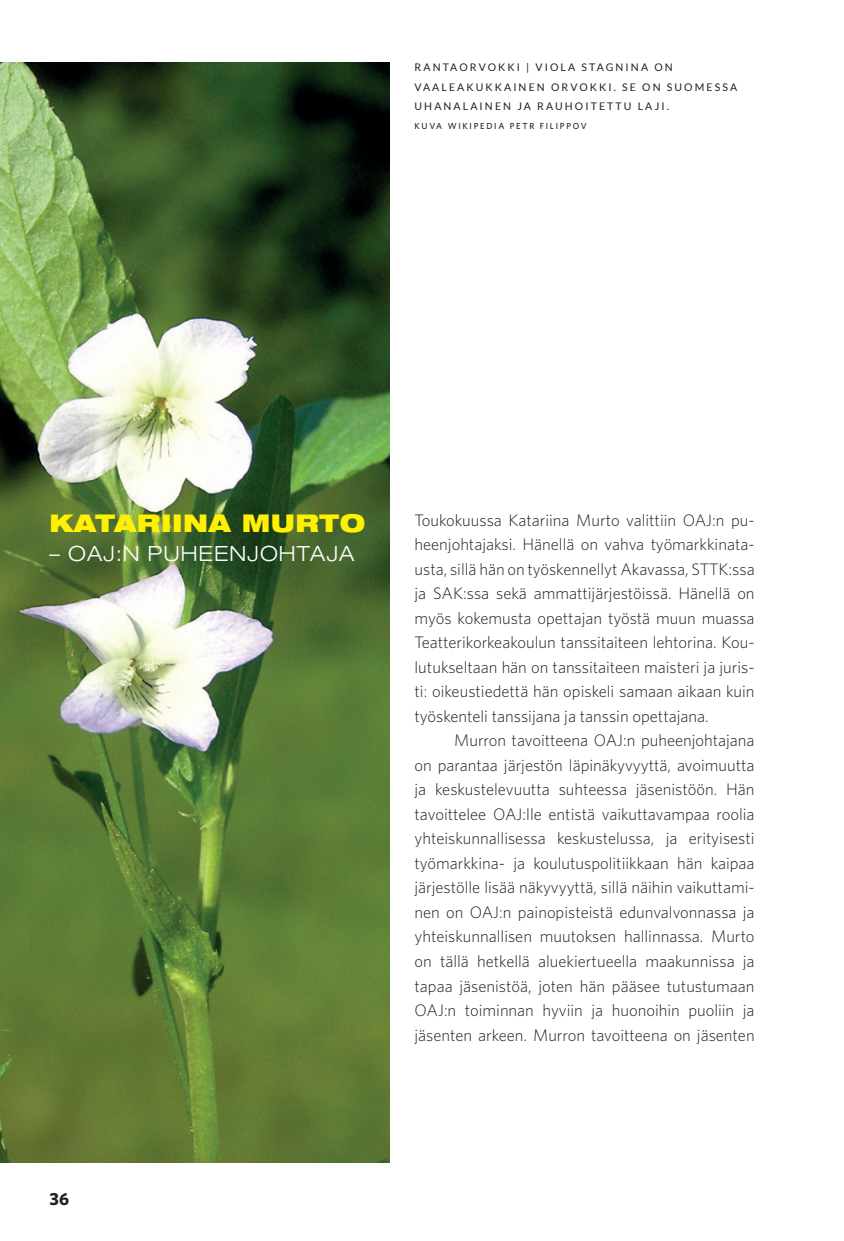
<style>
.page{position:relative;width:844px;height:1241px;background:#fff}
.page>*{position:absolute;margin:0;border:0;box-sizing:border-box;transform-origin:0 0}
.t1{font:900 expanded 24.5px "Helvetica Neue";letter-spacing:.025em;color:#fff101}
.t2{font:300 expanded 21px "Helvetica Neue";letter-spacing:.05em;color:#fff}
.t3{font:700 17.5px "Whitney";color:#231f20}
.t4{font:300 16.62px/24.5px "Whitney";color:#231f20;text-align:justify}
.t5{font:10.5px/19.2px "Lato";letter-spacing:.2em;color:#231f20}
.t6{font:500 8.75px "Whitney";letter-spacing:.2em;color:#231f20}
</style>
<div class="page">
<img style="left:0;top:63px;width:389px;height:1099px">
<p class="t5" style="left:414px;top:58px;width:324px">RANTAORVOKKI | VIOLA STAGNINA ON<br>VAALEAKUKKAINEN ORVOKKI. SE ON SUOMESSA<br>UHANALAINEN JA RAUHOITETTU LAJI.</p>
<p class="t6" style="left:414px;top:120px;width:174px">KUVA WIKIPEDIA PETR FILIPPOV</p>
<h1 class="t1" style="left:50px;top:507px;width:317px">KATARIINA MURTO</h1>
<p class="t2" style="left:50px;top:540px;width:306px">– OAJ:N PUHEENJOHTAJA</p>
<p class="t4" style="left:414px;top:507px;width:341px">Toukokuussa Katariina Murto valittiin OAJ:n pu&shy;heenjohtajaksi. Hänellä on vahva työmarkkinata&shy;usta, sillä hän on työskennellyt Akavassa, STTK:ssa ja SAK:ssa sekä ammattijärjestöissä. Hänellä on myös kokemusta opettajan työstä muun muassa Teatterikorkeakoulun tanssitaiteen lehtorina. Kou&shy;lutukseltaan hän on tanssitaiteen maisteri ja juris&shy;ti: oikeustiedettä hän opiskeli samaan aikaan kuin työskenteli tanssijana ja tanssin opettajana.</p>
<p class="t4" style="left:414px;top:727px;width:341px;text-indent:40px">Murron tavoitteena OAJ:n puheenjohtajana on parantaa järjestön läpinäkyvyyttä, avoimuutta ja keskustelevuutta suhteessa jäsenistöön. Hän tavoittelee OAJ:lle entistä vaikuttavampaa roolia yhteiskunnallisessa keskustelussa, ja erityisesti työmarkkina- ja koulutuspolitiikkaan hän kaipaa järjestölle lisää näkyvyyttä, sillä näihin vaikuttami&shy;nen on OAJ:n painopisteistä edunvalvonnassa ja yhteiskunnallisen muutoksen hallinnassa. Murto on tällä hetkellä aluekiertueella maakunnissa ja tapaa jäsenistöä, joten hän pääsee tutustumaan OAJ:n toiminnan hyviin ja huonoihin puoliin ja jäsenten arkeen. Murron tavoitteena on jäsenten</p>
<p class="t3" style="left:50px;top:1187px;width:21px">36</p>
</div>
